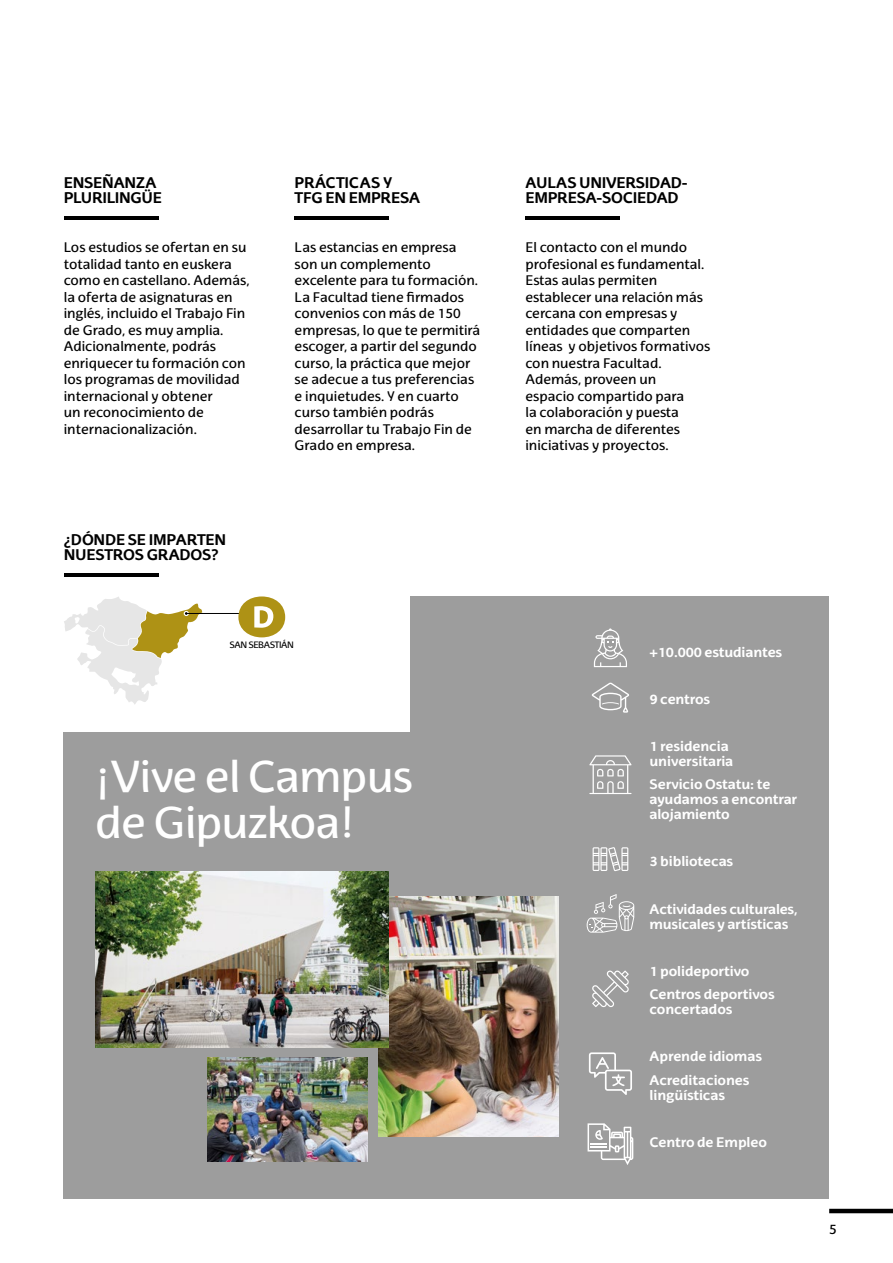
<style>
.page{position:relative;width:893px;height:1263px;background:#fff}
.page>*{position:absolute;margin:0;border:0;box-sizing:border-box;transform-origin:0 0}
.texto_us{font:43.5px/46.5px "EHU Sans";letter-spacing:-.02em;color:#fff}
.texto_us-2{font:700 15px/15px "EHU Sans";letter-spacing:-.02em;color:#000}
.texto_us-3{font:13.5px/16.5px "EHU Sans";color:#000}
.texto_us-4{font:700 13.5px/15px "EHU Sans";letter-spacing:-.01em;color:#fff}
.Normal_us{font:9px "EHU Sans";letter-spacing:-.05em;color:#000}
</style>
<div class="page">
<div style="left:64px;top:596px;width:765px;height:603px;background:#9d9d9d"></div>
<div style="left:0;top:534px;width:410px;height:197px;background:#fff"></div>
<svg style="left:592px;top:682px;width:37px;height:31px"></svg>
<svg style="left:594px;top:628px;width:33px;height:39px"></svg>
<svg style="left:587px;top:894px;width:47px;height:39px"></svg>
<svg style="left:592px;top:970px;width:37px;height:37px"></svg>
<svg style="left:588px;top:1123px;width:45px;height:42px"></svg>
<svg style="left:589px;top:1052px;width:43px;height:43px"></svg>
<svg style="left:592px;top:847px;width:36px;height:24px"></svg>
<svg style="left:589px;top:755px;width:43px;height:39px"></svg>
<hr style="left:295px;top:216px;width:94px;height:3px;background:#000">
<hr style="left:64px;top:216px;width:94px;height:3px;background:#000">
<hr style="left:525px;top:216px;width:95px;height:3px;background:#000">
<svg style="left:64px;top:597px;width:138px;height:107px"></svg>
<hr style="left:187px;top:613px;width:58px;height:1px;background:#000">
<div style="left:238px;top:596px;width:47px;height:41px;background:#ae9215;border-radius:50%"></div>
<svg style="left:254px;top:606px;width:19px;height:22px"></svg>
<hr style="left:64px;top:573px;width:94px;height:4px;background:#000">
<img style="left:207px;top:1057px;width:160px;height:104px">
<img style="left:379px;top:897px;width:180px;height:240px">
<img style="left:95px;top:871px;width:294px;height:176px">
<hr style="left:829px;top:1209px;width:64px;height:4px;background:#000">
<p class="texto_us-2" style="left:295px;top:175px;width:127px">PRÁCTICAS Y<br>TFG EN EMPRESA</p>
<p class="texto_us-2" style="left:64px;top:175px;width:100px">ENSEÑANZA<br>PLURILINGÜE</p>
<p class="texto_us-2" style="left:525px;top:175px;width:164px">AULAS UNIVERSIDAD-<br>EMPRESA-SOCIEDAD</p>
<p class="texto_us-3" style="left:64px;top:239px;width:187px">Los estudios se ofertan en su totalidad tanto en euskera como en castellano. Además, la oferta de asignaturas en inglés, incluido el Trabajo Fin de Grado, es muy amplia.<br>Adicionalmente, podrás enriquecer tu formación con los programas de movilidad internacional y obtener<br>un reconocimiento de internacionalización.</p>
<p class="texto_us-3" style="left:295px;top:239px;width:187px">Las estancias en empresa son un complemento excelente para tu formación.<br>La Facultad tiene firmados convenios con más de 150 empresas, lo que te permitirá escoger, a partir del segundo curso, la práctica que mejor se adecue a tus preferencias e inquietudes. Y en cuarto curso también podrás desarrollar tu Trabajo Fin de<br>Grado en empresa.</p>
<p class="texto_us-3" style="left:525px;top:239px;width:186px">El contacto con el mundo profesional es fundamental.<br>Estas aulas permiten establecer una relación más cercana con empresas y entidades que comparten líneas y objetivos formativos con nuestra Facultad.<br>Además, proveen un<br>espacio compartido para<br>la colaboración y puesta<br>en marcha de diferentes iniciativas y proyectos.</p>
<p class="texto_us-2" style="left:64px;top:532px;width:164px">¿DÓNDE SE IMPARTEN<br>NUESTROS GRADOS?</p>
<p class="Normal_us" style="left:230px;top:639px;width:66px">SAN SEBASTIÁN</p>
<p class="texto_us" style="left:95px;top:752px;width:319px">¡Vive el Campus de Gipuzkoa!</p>
<p class="texto_us-4" style="left:649px;top:644px;width:134px">+10.000 estudiantes</p>
<p class="texto_us-4" style="left:649px;top:691px;width:62px">9 centros</p>
<p class="texto_us-4" style="left:649px;top:738px;width:85px">1 residencia universitaria</p>
<p class="texto_us-4" style="left:649px;top:777px;width:149px">Servicio Ostatu: te ayudamos a encontrar alojamiento</p>
<p class="texto_us-4" style="left:649px;top:854px;width:85px">3 bibliotecas</p>
<p class="texto_us-4" style="left:649px;top:901px;width:149px">Actividades culturales, musicales y artísticas</p>
<p class="texto_us-4" style="left:649px;top:963px;width:101px">1 polideportivo</p>
<p class="texto_us-4" style="left:649px;top:986px;width:127px">Centros deportivos concertados</p>
<p class="texto_us-4" style="left:649px;top:1048px;width:114px">Aprende idiomas</p>
<p class="texto_us-4" style="left:649px;top:1072px;width:101px">Acreditaciones lingüísticas</p>
<p class="texto_us-4" style="left:649px;top:1134px;width:119px">Centro de Empleo</p>
<p class="texto_us-3" style="left:829px;top:1221px;width:9px">5</p>
</div>
